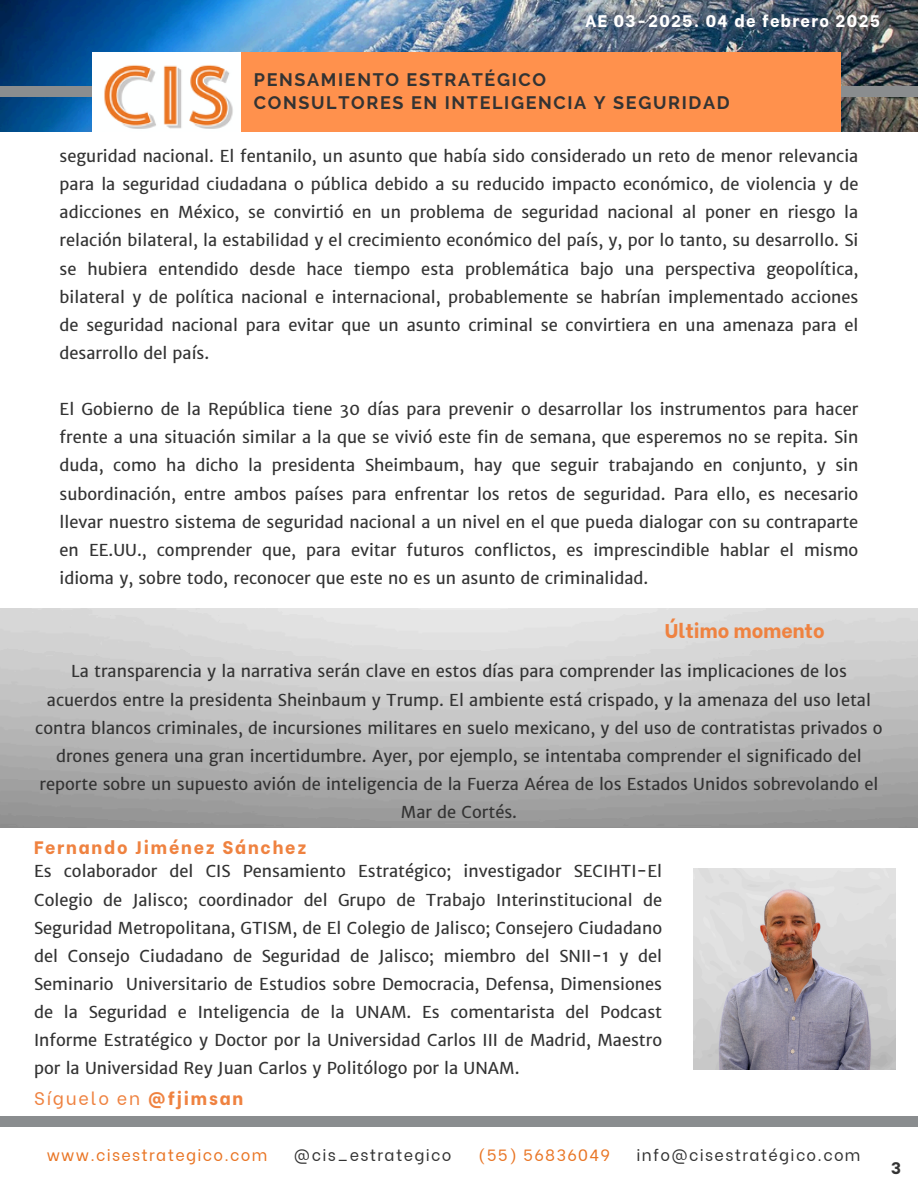
<style>
.page{position:relative;width:918px;height:1188px;background:#fff}
.page>*{position:absolute;margin:0;border:0;box-sizing:border-box;transform-origin:0 0}
.t1{font:800 19.8px "Be Vietnam";color:#ef8240}
.t2{font:700 18px/22.5px "Raleway";letter-spacing:.09em;color:#333}
.t3{font:800 18px "Be Vietnam";letter-spacing:.1em;color:#ef8240}
.t4{font:18px "Be Vietnam";letter-spacing:.1em;color:#ef8240}
.t5{font:800 16.65px "Be Vietnam";letter-spacing:.08em;color:#fff}
.t6{font:16.5px/28.2px "Merriweather Sans";color:#333;text-align:justify}
.t7{font:800 16.5px "Be Vietnam";color:#333}
.t8{font:16.2px "Be Vietnam";letter-spacing:.08em;color:#333}
.t9{font:16.2px "Be Vietnam";letter-spacing:.08em;color:#e97524}
.s1{font-weight:800}
</style>
<div class="page">
<img style="left:0;top:0;width:918px;height:132px">
<div style="left:0;top:87px;width:918px;height:10px;background:#8a8d8f"></div>
<img style="left:92px;top:52px;width:149px;height:80px">
<div style="left:241px;top:52px;width:600px;height:80px;background:#ff914d"></div>
<div style="left:0;top:1116px;width:918px;height:10px;background:#8a8d8f"></div>
<img style="left:693px;top:868px;width:203px;height:202px">
<p class="t5" style="left:585px;top:7px;width:296px">AE 03-2025. 04 de febrero 2025</p>
<p class="t2" style="left:254px;top:69px;width:477px">PENSAMIENTO ESTRATÉGICO<br>CONSULTORES EN INTELIGENCIA Y SEGURIDAD</p>
<h3 class="t6" style="left:60px;top:142px;width:800px">seguridad nacional. El fentanilo, un asunto que había sido considerado un reto de menor relevancia para la seguridad ciudadana o pública debido a su reducido impacto económico, de violencia y de adicciones en México, se convirtió en un problema de seguridad nacional al poner en riesgo la relación bilateral, la estabilidad y el crecimiento económico del país, y, por lo tanto, su desarrollo. Si se hubiera entendido desde hace tiempo esta problemática bajo una perspectiva geopolítica, bilateral y de política nacional e internacional, probablemente se habrían implementado acciones de seguridad nacional para evitar que un asunto criminal se convirtiera en una amenaza para el desarrollo del país.</h3>
<p class="t6" style="left:60px;top:395px;width:800px">El Gobierno de la República tiene 30 días para prevenir o desarrollar los instrumentos para hacer frente a una situación similar a la que se vivió este fin de semana, que esperemos no se repita. Sin duda, como ha dicho la presidenta Sheimbaum, hay que seguir trabajando en conjunto, y sin subordinación, entre ambos países para enfrentar los retos de seguridad. Para ello, es necesario llevar nuestro sistema de seguridad nacional a un nivel en el que pueda dialogar con su contraparte en EE.UU., comprender que, para evitar futuros conflictos, es imprescindible hablar el mismo idioma y, sobre todo, reconocer que este no es un asunto de criminalidad.</p>
<p class="t1" style="left:665px;top:614px;width:161px">Último momento</p>
<p class="t6" style="left:35px;top:658px;width:849px;text-align:center">La transparencia y la narrativa serán clave en estos días para comprender las implicaciones de los acuerdos entre la presidenta Sheinbaum y Trump. El ambiente está crispado, y la amenaza del uso letal contra blancos criminales, de incursiones militares en suelo mexicano, y del uso de contratistas privados o drones genera una gran incertidumbre. Ayer, por ejemplo, se intentaba comprender el significado del reporte sobre un supuesto avión de inteligencia de la Fuerza Aérea de los Estados Unidos sobrevolando el Mar de Cortés.</p>
<h2 class="t3" style="left:34px;top:832px;width:274px">Fernando Jiménez Sánchez</h2>
<p class="t6" style="left:34px;top:857px;width:630px">Es colaborador del CIS Pensamiento Estratégico; investigador SECIHTI-El Colegio de Jalisco; coordinador del Grupo de Trabajo Interinstitucional de Seguridad Metropolitana, GTISM, de El Colegio de Jalisco; Consejero Ciudadano del Consejo Ciudadano de Seguridad de Jalisco; miembro del SNII-1 y del Seminario Universitario de Estudios sobre Democracia, Defensa, Dimensiones de la Seguridad e Inteligencia de la UNAM. Es comentarista del Podcast Informe Estratégico y Doctor por la Universidad Carlos III de Madrid, Maestro por la Universidad Rey Juan Carlos y Politólogo por la UNAM.</p>
<p class="t4" style="left:34px;top:1083px;width:211px">Síguelo en <span class="s1">@fjimsan</span></p>
<p class="t9" style="left:47px;top:1142px;width:222px">www.cisestrategico.com</p>
<p class="t8" style="left:294px;top:1142px;width:159px">@cis_estrategico</p>
<p class="t9" style="left:478px;top:1142px;width:134px">(55) 56836049</p>
<p class="t8" style="left:637px;top:1142px;width:225px">info@cisestratégico.com</p>
<h1 class="t7" style="left:891px;top:1154px;width:11px">3</h1>
</div>
